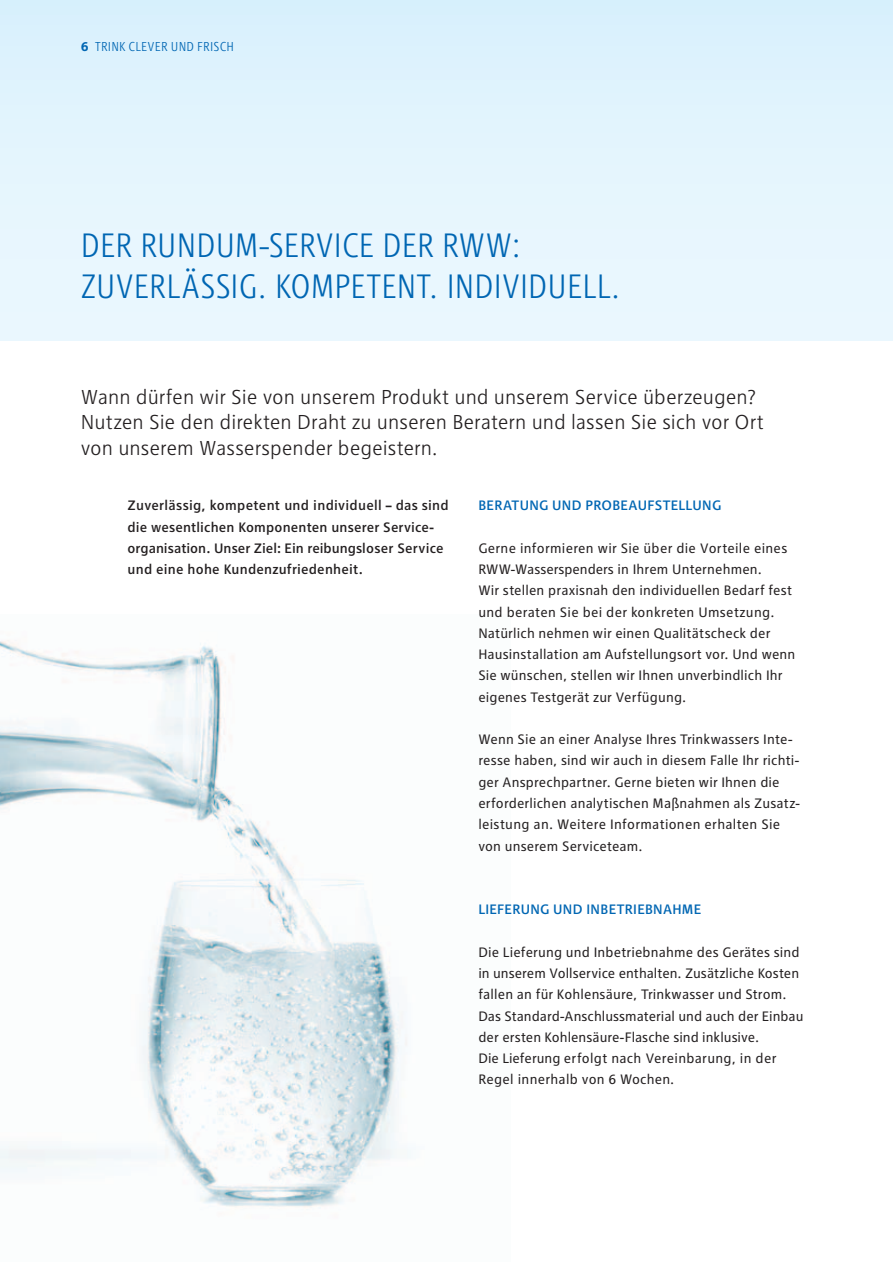
<style>
.page{position:relative;width:893px;height:1263px;background:#fff}
.page>*{position:absolute;margin:0;border:0;box-sizing:border-box;transform-origin:0 0}
.t1{font:300 condensed 35.25px/40.5px "RWE Headline";letter-spacing:.005em;color:#0066b3}
.t2{font:300 21px/25.5px "RWE Text";color:#231f20}
.t3{font:14.25px/21.3px "RWE Text";letter-spacing:.01em;color:#231f20}
.t4{font:500 14.25px/21.3px "RWE Text";letter-spacing:.015em;color:#231f20}
.t5{font:500 14.25px "RWE Text";letter-spacing:.02em;color:#0066b3}
.t6{font:300 condensed 13.5px "RWE Text";letter-spacing:.015em;color:#0066b3}
.s1{font-weight:700;font-stretch:normal}
</style>
<div class="page">
<div style="left:0;top:0;width:893px;height:340px;background:#e5f5fd"></div>
<img style="left:0;top:640px;width:411px;height:568px">
<p class="t6" style="left:81px;top:39px;width:155px"><span class="s1">6</span> TRINK CLEVER UND FRISCH</p>
<h1 class="t1" style="left:81px;top:225px;width:385px">DER RUNDUM-SERVICE DER RWW</h1>
<h1 class="t1" style="left:81px;top:225px;width:541px;text-indent:430px">:<br>ZUVERLÄSSIG. KOMPETENT. INDIVIDUELL.</h1>
<h2 class="t2" style="left:81px;top:384px;width:685px">Wann dürfen wir Sie von unserem Produkt und unserem Service überzeugen?<br>Nutzen Sie den direkten Draht zu unseren Beratern und lassen Sie sich vor Ort von unserem Wasserspender begeistern.</h2>
<p class="t4" style="left:128px;top:495px;width:323px">Zuverlässig, kompetent und individuell – das sind die wesentlichen Komponenten unserer Service&shy;organisation. U nser Ziel: Ein reibungsloser Service und eine hohe Kundenzufriedenheit.</p>
<p class="t5" style="left:478px;top:497px;width:243px">Beratung und Probeaufstellung</p>
<p class="t3" style="left:478px;top:537px;width:318px">Gerne informieren wir Sie über die Vorteile eines RWW-Wasserspenders in Ihrem Unternehmen.<br>Wir stellen praxisnah den individuellen Bedarf fest und beraten Sie bei der konkreten Umsetzung.<br>Natürlich nehmen wir einen Qualitätscheck der Hausinstallation am Aufstellungsort vor. Und wenn Sie wünschen, stellen wir Ihnen unverbindlich Ihr eigenes Testgerät zur Verfügung.</p>
<p class="t3" style="left:478px;top:729px;width:323px">Wenn Sie an einer Analyse Ihres Trinkwassers Inte&shy;resse haben, sind wir auch in diesem Falle Ihr richti&shy;ger Ansprechpartner. Gerne bieten wir Ihnen die erforderlichen analytischen Maßnahmen als Zusatz&shy;leistung an. Weitere Informationen erhalten Sie von unserem Serviceteam.</p>
<p class="t5" style="left:478px;top:901px;width:225px">Lieferung und Inbetriebnahme</p>
<p class="t3" style="left:478px;top:941px;width:327px">Die Lieferung und Inbetriebnahme des Gerätes sind in unserem Vollservice enthalten. Zusätzliche Kosten fallen an für Kohlensäure, Trinkwasser und Strom.<br>Das Standard-Anschlussmaterial und auch der Einbau der ersten Kohlensäure-Flasche sind inklusive.<br>Die Lieferung erfolgt nach Vereinbarung, in der Regel innerhalb von 6 Wochen.</p>
</div>
